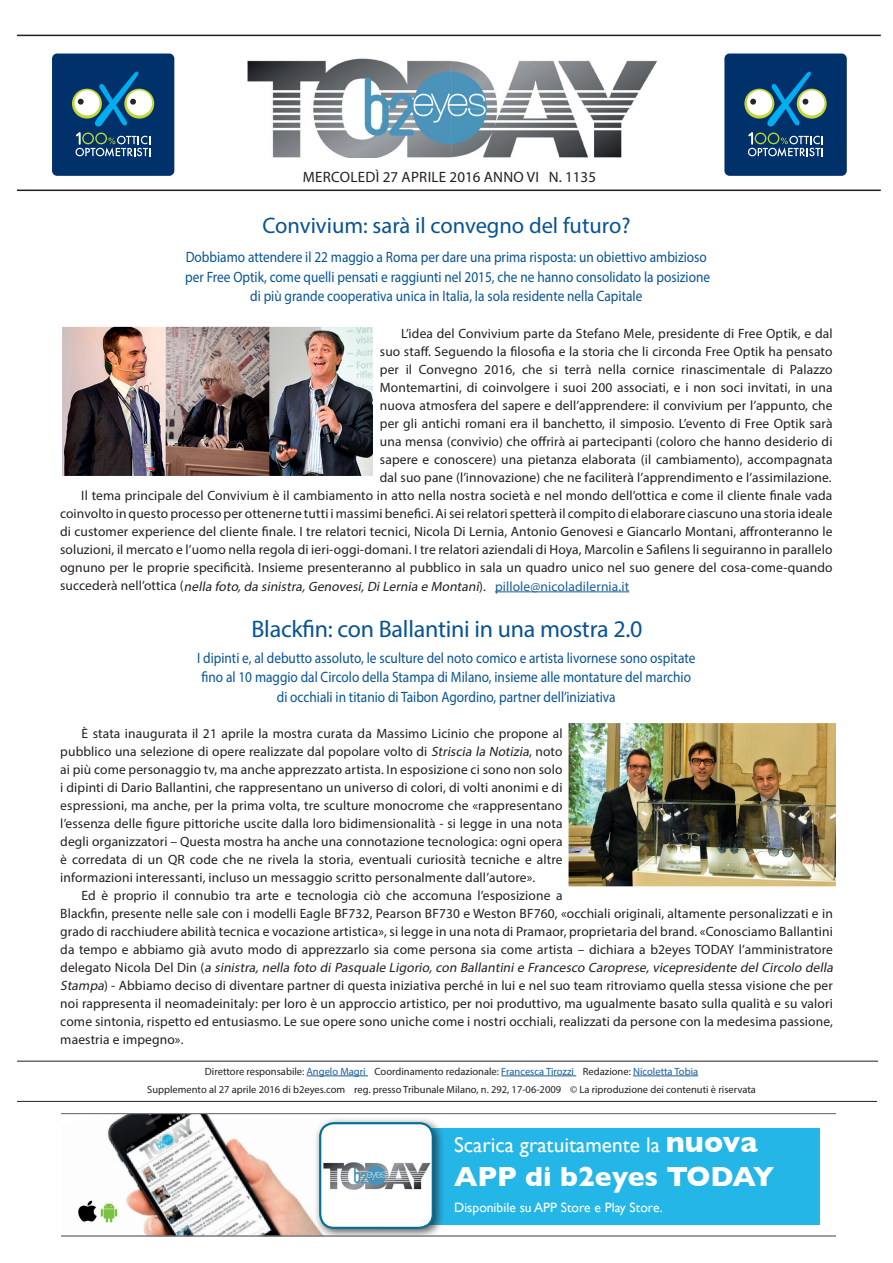
<style>
.page{position:relative;width:893px;height:1263px;background:#fff}
.page>*{position:absolute;margin:0;border:0;box-sizing:border-box;transform-origin:0 0}
.t1{font:700 28.2px "Gill Sans";color:#fff}
.t2{font:24px "Myriad Pro";letter-spacing:-.01em;color:#075394}
.t3{font:22.5px "Myriad Pro";color:#075394}
.t4{font:21.3px "Gill Sans";color:#fff}
.t5{font:15px/19.5px "Myriad Pro";color:#075394;text-align:center;scale:.89 1}
.t6{font:15px "Myriad Pro";letter-spacing:.02em;color:#231f20}
.t7{font:13.65px "Gill Sans";color:#fff}
.t8{font:13.5px/18px "Myriad Pro";letter-spacing:.01em;color:#231f20;text-align:justify}
.t9{font:italic 13.5px "Myriad Pro";color:#231f20}
.t10{font:10.5px/18px "Myriad Pro";color:#231f20;text-align:center}
.s1{font-style:normal}
.s2{font-style:normal;color:#175d9e}
.s3{font-style:italic}
.s4{color:#175d9e}
.s5{font-weight:700;font-size:30.15px}
</style>
<div class="page">
<img style="left:247px;top:58px;width:410px;height:99px">
<hr style="left:17px;top:1101px;width:860px;height:1px;background:#231f20">
<hr style="left:307px;top:1075px;width:61px;height:1px;background:#175d9e">
<hr style="left:501px;top:1075px;width:75px;height:1px;background:#175d9e">
<hr style="left:633px;top:1075px;width:65px;height:1px;background:#175d9e">
<div style="left:724px;top:54px;width:123px;height:122px;background:#00316b;border-radius:5px"></div>
<svg style="left:744px;top:71px;width:83px;height:86px"></svg>
<div style="left:52px;top:54px;width:122px;height:122px;background:#00316b;border-radius:5px"></div>
<svg style="left:72px;top:71px;width:82px;height:86px"></svg>
<hr style="left:17px;top:190px;width:864px;height:1px;background:#231f20">
<hr style="left:17px;top:35px;width:864px;height:1px;background:#231f20">
<img style="left:61px;top:1114px;width:316px;height:121px">
<img style="left:86px;top:1196px;width:46px;height:34px">
<img style="left:77px;top:1200px;width:21px;height:22px">
<div style="left:411px;top:1128px;width:408px;height:96px;background:#24b6e7"></div>
<div style="left:314px;top:1116px;width:131px;height:120px;background:#231f20;opacity:.75"></div>
<img style="left:320px;top:1123px;width:113px;height:105px">
<div style="left:319px;top:1122px;width:115px;height:107px;border:2px solid #006f9a;border-radius:14px"></div>
<svg style="left:61px;top:1113px;width:774px;height:1px"></svg>
<svg style="left:61px;top:1235px;width:774px;height:1px"></svg>
<hr style="left:17px;top:1061px;width:861px;height:1px;background:#231f20">
<hr style="left:495px;top:591px;width:134px;height:1px;background:#175d9e">
<img style="left:62px;top:328px;width:311px;height:147px">
<div style="left:55px;top:321px;width:325px;height:161px;border:6px solid #fff"></div>
<img style="left:570px;top:724px;width:265px;height:161px">
<div style="left:563px;top:717px;width:279px;height:175px;border:6px solid #fff"></div>
<p class="t6" style="left:303px;top:167px;width:295px">MERCOLEDÌ 27 APRILE 2016 ANNO VI N. 1135</p>
<h3 class="t3" style="left:262px;top:211px;width:369px">Convivium: sarà il convegno del futuro?</h3>
<p class="t5" style="left:185px;top:247px;width:591px">Dobbiamo attendere il 22 maggio a Roma per dare una prima risposta: un obiettivo ambizioso per Free Optik, come quelli pensati e raggiunti nel 2015, che ne hanno consolidato la posizione di più grande cooperativa unica in Italia, la sola residente nella Capitale</p>
<p class="t8" style="left:401px;top:325px;width:433px">L’idea del Convivium parte da Stefano Mele, presidente di Free Optik, e dal</p>
<p class="t8" style="left:380px;top:343px;width:454px">suo staff. Seguendo la filosofia e la storia che li circonda Free Optik ha pensato</p>
<p class="t8" style="left:380px;top:361px;width:454px">per il Convegno 2016, che si terrà nella cornice rinascimentale di Palazzo</p>
<p class="t8" style="left:380px;top:379px;width:454px">Montemartini, di coinvolgere i suoi 200 associati, e i non soci invitati, in una</p>
<p class="t8" style="left:380px;top:397px;width:454px">nuova atmosfera del sapere e dell’apprendere: il convivium per l’appunto, che</p>
<p class="t8" style="left:380px;top:415px;width:454px">per gli antichi romani era il banchetto, il simposio. L’evento di Free Optik sarà</p>
<p class="t8" style="left:380px;top:433px;width:454px">una mensa (convivio) che offrirà ai partecipanti (coloro che hanno desiderio di</p>
<p class="t8" style="left:380px;top:451px;width:454px">sapere e conoscere) una pietanza elaborata (il cambiamento), accompagnata</p>
<p class="t8" style="left:380px;top:469px;width:453px">dal suo pane (l’innovazione) che ne faciliterà l’apprendimento e l’assimilazione.</p>
<p class="t8" style="left:81px;top:487px;width:753px">Il tema principale del Convivium è il cambiamento in atto nella nostra società e nel mondo dell’ottica e come il cliente finale vada</p>
<p class="t8" style="left:60px;top:505px;width:774px">coinvolto in questo processo per ottenerne tutti i massimi benefici. Ai sei relatori spetterà il compito di elaborare ciascuno una storia ideale</p>
<p class="t8" style="left:60px;top:523px;width:774px">di customer experience del cliente finale. I tre relatori tecnici, Nicola Di Lernia, Antonio Genovesi e Giancarlo Montani, affronteranno le</p>
<p class="t8" style="left:60px;top:541px;width:774px">soluzioni, il mercato e l’uomo nella regola di ieri-oggi-domani. I tre relatori aziendali di Hoya, Marcolin e Safilens li seguiranno in parallelo</p>
<p class="t8" style="left:60px;top:559px;width:774px">ognuno per le proprie specificità. Insieme presenteranno al pubblico in sala un quadro unico nel suo genere del cosa-come-quando</p>
<p class="t9" style="left:60px;top:578px;width:571px"><span class="s1">succederà nell’ottica (</span>nella foto,da sinistra,Genovesi,DiLernia e Montani<span class="s1">).</span> <span class="s2">pillole@nicoladilernia.it</span></p>
<h2 class="t2" style="left:252px;top:614px;width:392px">Blackfin: con Ballantini in una mostra 2.0</h2>
<p class="t5" style="left:197px;top:648px;width:561px">I dipinti e, al debutto assoluto, le sculture del noto comico e artista livornese sono ospitate fino al 10 maggio dal Circolo della Stampa di Milano, insieme alle montature del marchio di occhiali in titanio di Taibon Agordino, partner dell’iniziativa</p>
<p class="t8" style="left:60px;top:724px;width:504px;text-indent:21px">È stata inaugurata il 21 aprile la mostra curata da Massimo Licinio che propone al pubblico una selezione di opere realizzate dal popolare volto di <span class="s3">Striscia la Notizia</span>, noto ai più come personaggio tv, ma anche apprezzato artista. In esposizione ci sono non solo i dipinti di Dario Ballantini, che rappresentano un universo di colori, di volti anonimi e di espressioni, ma anche, per la prima volta, tre sculture monocrome che «rappresentano l’essenza delle figure pittoriche uscite dalla loro bidimensionalità - si legge in una nota degli organizzatori – Questa mostra ha anche una connotazione tecnologica: ogni opera è corredata di un QR code che ne rivela la storia, eventuali curiosità tecniche e altre informazioni interessanti, incluso un messaggio scritto personalmente dall’autore».</p>
<p class="t8" style="left:60px;top:886px;width:777px;text-align:left;text-indent:21px">Ed è proprio il connubio tra arte e tecnologia ciò che accomuna l’esposizione a<br>Blackfin, presente nelle sale con i modelli Eagle BF732, Pearson BF730 e Weston BF760, «occhiali originali, altamente personalizzati e in grado di racchiudere abilità tecnica e vocazione artistica», si legge in una nota di Pramaor, proprietaria del brand. «Conosciamo Ballantini da tempo e abbiamo già avuto modo di apprezzarlo sia come persona sia come artista – dichiara a b2eyes TODAY l’amministratore d e l e g a t o N i c o l a D e l D i n ( <span class="s3">a sinistra,nella foto diPasquale Ligorio,con Ballantinie Francesco Caroprese,vicepresidente delCircolo della Stampa</span>) - Abbiamo deciso di diventare partner di questa iniziativa perché in lui e nel suo team ritroviamo quella stessa visione che per noi rappresenta il neomadeinitaly: per loro è un approccio artistico, per noi produttivo, ma ugualmente basato sulla qualità e su valori come sintonia, rispetto ed entusiasmo. Le sue opere sono uniche come i nostri occhiali, realizzati da persone con la medesima passione, maestria e impegno».</p>
<p class="t10" style="left:147px;top:1062px;width:610px">Direttore responsabile: <span class="s4">Angelo Magri</span> Coordinamento redazionale: <span class="s4">Francesca Tirozzi</span> Redazione: <span class="s4">Nicoletta Tobia<br></span>Supplemento al 27 aprile 2016 di b2eyes.com reg. presso Tribunale Milano, n. 292, 17-06-2009 © La riproduzione dei contenuti è riservata</p>
<h3 class="t4" style="left:454px;top:1132px;width:305px">Scarica gratuitamente la <span class="s5">nuova</span></h3>
<h1 class="t1" style="left:454px;top:1159px;width:321px">APP di b2eyes TODAY</h1>
<p class="t7" style="left:454px;top:1199px;width:210px">Disponibile su APP Store e Play Store.</p>
</div>
